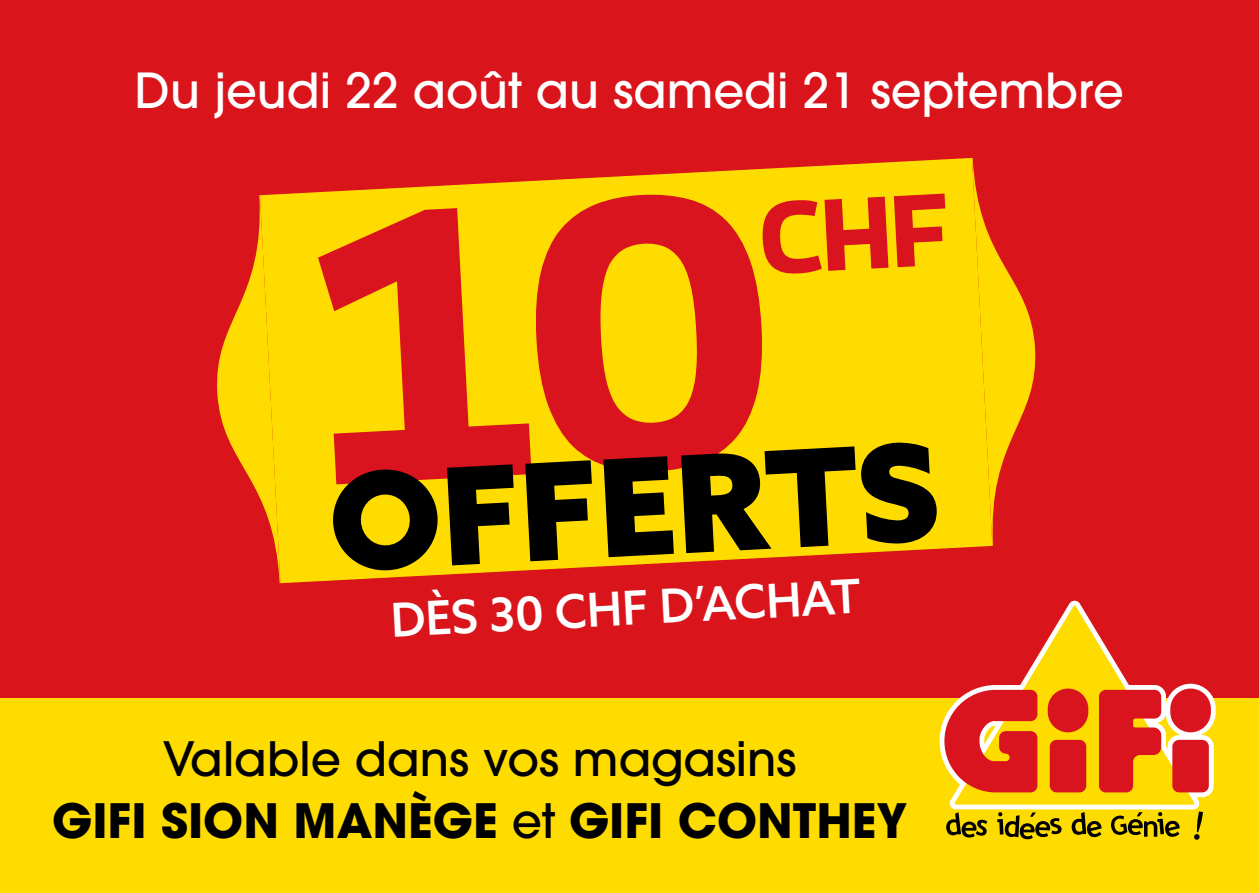
<style>
.page{position:relative;width:1259px;height:893px;background:#fff}
.page>*{position:absolute;margin:0;border:0;box-sizing:border-box;transform-origin:0 0}
.t1{font:900 135px "Azo Sans";color:#000}
.t2{font:500 48px "ITC Avant Garde Pro";color:#fff}
.t3{font:700 47.1px/61.8px "ITC Avant Garde Pro";color:#000;text-align:center}
.t4{font:500 46.8px "Azo Sans";color:#fff}
.t5{font:500 28.2px "Azo Sans";color:#da141e}
.s1{font-weight:500}
</style>
<div class="page">
<div style="left:0;top:697px;width:1259px;height:196px;background:#ffdc00"></div>
<div style="left:0;top:0;width:1259px;height:697px;background:#da141b"></div>
<svg style="left:946px;top:812px;width:41px;height:25px"></svg>
<svg style="left:997px;top:812px;width:64px;height:27px"></svg>
<svg style="left:1071px;top:812px;width:30px;height:25px"></svg>
<svg style="left:1111px;top:812px;width:68px;height:25px"></svg>
<svg style="left:1194px;top:811px;width:9px;height:29px"></svg>
<svg style="left:939px;top:601px;width:276px;height:208px"></svg>
<svg style="left:954px;top:605px;width:240px;height:200px"></svg>
<svg style="left:1099px;top:690px;width:62px;height:102px"></svg>
<svg style="left:944px;top:690px;width:93px;height:102px"></svg>
<div style="left:1049px;top:740px;width:37px;height:52px;background:#da141e;border-radius:7px"></div>
<div style="left:1047px;top:688px;width:41px;height:44px;background:#da141e;border-radius:20px"></div>
<div style="left:1172px;top:740px;width:36px;height:52px;background:#da141e;border-radius:7px"></div>
<div style="left:1170px;top:688px;width:41px;height:44px;background:#da141e;border-radius:20px"></div>
<svg style="left:265px;top:158px;width:725px;height:425px;fill:#ffdc00"></svg>
<svg style="left:217px;top:195px;width:63px;height:388px"></svg>
<svg style="left:972px;top:158px;width:64px;height:388px"></svg>
<div style="left:316px;top:189px;width:452px;height:296px;background:#ffdc00"></div>
<div style="left:761px;top:194px;width:187px;height:81px;background:#ffdc00"></div>
<p class="t2" style="left:135px;top:60px;width:990px">Du jeudi 22 août au samedi 21 septembre</p>
<p class="t5" style="left:283px;top:230px;width:52px;rotate:-3deg">soit</p>
<h1 class="t1" style="left:324px;top:433px;width:612px;rotate:-3deg">OFFERTS</h1>
<p class="t4" style="left:389px;top:590px;width:472px;rotate:-3deg">DÈS 30 CHF D’ACHAT</p>
<p class="t3" style="left:52px;top:727px;width:856px"><span class="s1">Valable dans vos magasins<br></span>GIFI SION MANÈGE <span class="s1">et</span> GIFI CONTHEY</p>
</div>
